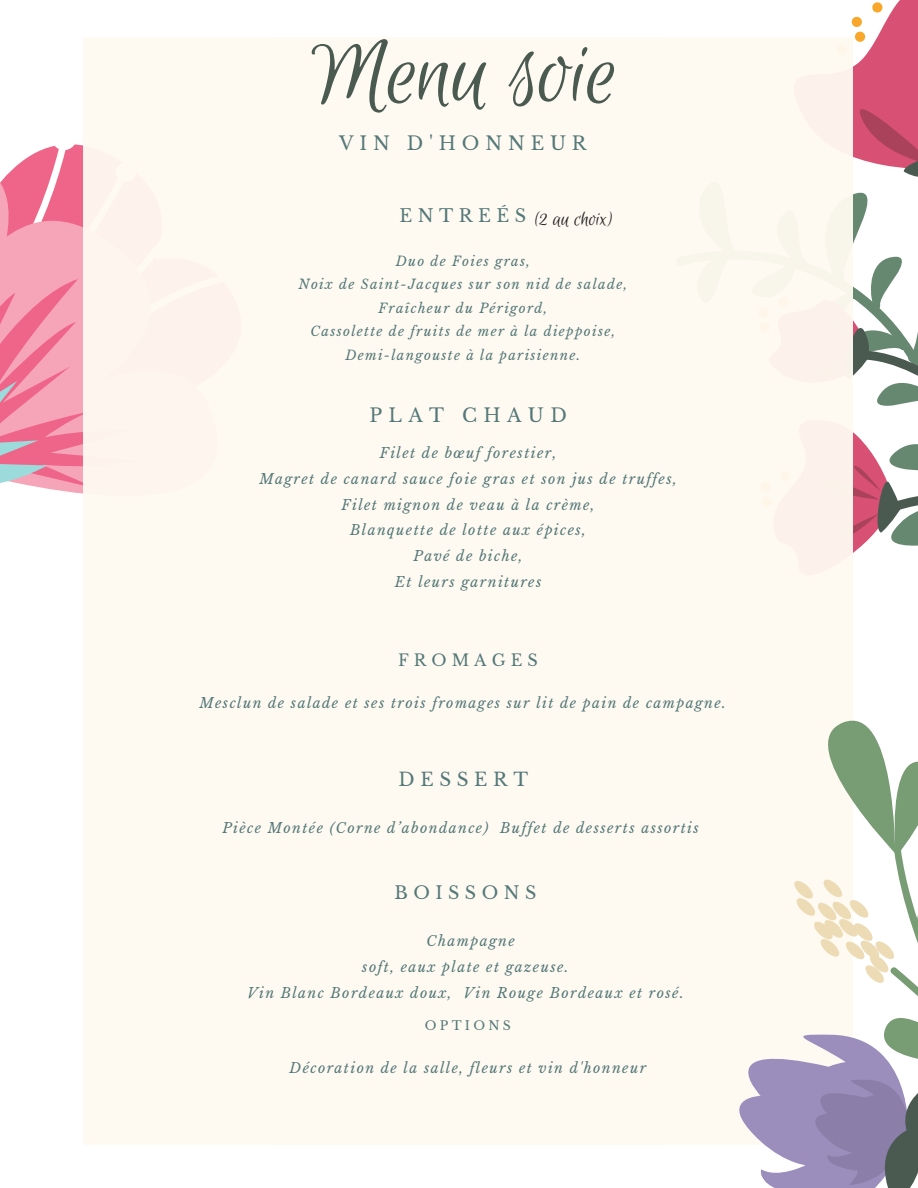
<style>
.page{position:relative;width:918px;height:1188px;background:#fff}
.page>*{position:absolute;margin:0;border:0;box-sizing:border-box;transform-origin:0 0}
.t1{font:99.6px "Euphoria Script";letter-spacing:-.01em;color:#4a5a51}
.t2{font:21.75px "Euphoria Script";color:#222}
.t3{font:18.75px "Libre Baskerville";letter-spacing:.31em;color:#547879}
.t4{font:18.75px "Libre Baskerville";letter-spacing:.34em;color:#547879}
.t5{font:18.3px "Libre Baskerville";letter-spacing:.31em;color:#547879}
.t6{font:17.7px "Libre Baskerville";letter-spacing:.31em;color:#547879}
.t7{font:17.55px "Libre Baskerville";letter-spacing:.31em;color:#547879}
.t8{font:16.05px "Libre Baskerville";letter-spacing:.31em;color:#547879}
.t9{font:italic 13.95px/25.8px "Libre Baskerville";letter-spacing:.1em;color:#547879;text-align:center}
.t10{font:italic 13.2px/23.7px "Libre Baskerville";letter-spacing:.1em;color:#547879;text-align:center}
.t11{font:12.45px "Libre Baskerville";letter-spacing:.26em;color:#547879}
</style>
<div class="page">
<svg style="left:0;top:116px;width:84px;height:425px"></svg>
<div style="left:84px;top:38px;width:189px;height:359px;background:#fffaf1"></div>
<div style="left:273px;top:38px;width:390px;height:368px;background:#fffaf1"></div>
<div style="left:663px;top:38px;width:6px;height:359px;background:#fffaf1"></div>
<div style="left:84px;top:397px;width:199px;height:388px;background:#fffaf1"></div>
<div style="left:273px;top:397px;width:390px;height:388px;background:#fffaf1"></div>
<div style="left:653px;top:397px;width:199px;height:388px;background:#fffaf1"></div>
<div style="left:84px;top:785px;width:189px;height:360px;background:#fffaf1"></div>
<div style="left:273px;top:776px;width:390px;height:369px;background:#fffaf1"></div>
<div style="left:663px;top:785px;width:6px;height:360px;background:#fffaf1"></div>
<svg style="left:669px;top:0;width:249px;height:1188px"></svg>
<p class="t1" style="left:312px;top:20px;width:308px">Menu soie</p>
<h1 class="t3" style="left:339px;top:132px;width:249px">VIN D'HONNEUR</h1>
<p class="t6" style="left:399px;top:205px;width:128px">ENTREÉS</p>
<p class="t10" style="left:299px;top:249px;width:330px">Duo de Foies gras,<br>Noix de Saint-Jacques sur son nid de salade,<br>Fraîcheur du Périgord,<br>Cassolette de fruits de mer à la dieppoise,<br>Demi-langouste à la parisienne.</p>
<h5 class="t2" style="left:535px;top:207px;width:79px">(2 au choix)</h5>
<h5 class="t4" style="left:369px;top:404px;width:199px">PLAT CHAUD</h5>
<h3 class="t9" style="left:259px;top:440px;width:419px">Filet de bœuf forestier,<br>Magret de canard sauce foie gras et son jus de truffes,<br>Filet mignon de veau à la crème,<br>Blanquette de lotte aux épices,<br>Pavé de biche,<br>Et leurs garnitures</h3>
<h3 class="t8" style="left:398px;top:650px;width:141px">FROMAGES</h3>
<h3 class="t9" style="left:199px;top:690px;width:528px">Mesclun de salade et ses trois fromages sur lit de pain de campagne.</h3>
<h5 class="t5" style="left:398px;top:768px;width:131px">DESSERT</h5>
<h4 class="t9" style="left:223px;top:816px;width:478px">Pièce Montée (Corne d’abondance) Buffet de desserts assortis</h4>
<h5 class="t7" style="left:395px;top:882px;width:143px">BOISSONS</h5>
<h3 class="t9" style="left:427px;top:928px;width:90px">Champagne</h3>
<h3 class="t9" style="left:362px;top:954px;width:208px">soft, eaux plate et gazeuse.</h3>
<h3 class="t9" style="left:247px;top:980px;width:438px">Vin Blanc Bordeaux doux, Vin Rouge Bordeaux et rosé.</h3>
<p class="t11" style="left:425px;top:1017px;width:87px">OPTIONS</p>
<h5 class="t9" style="left:290px;top:1055px;width:358px">Décoration de la salle, fleurs et vin d'honneur</h5>
</div>
